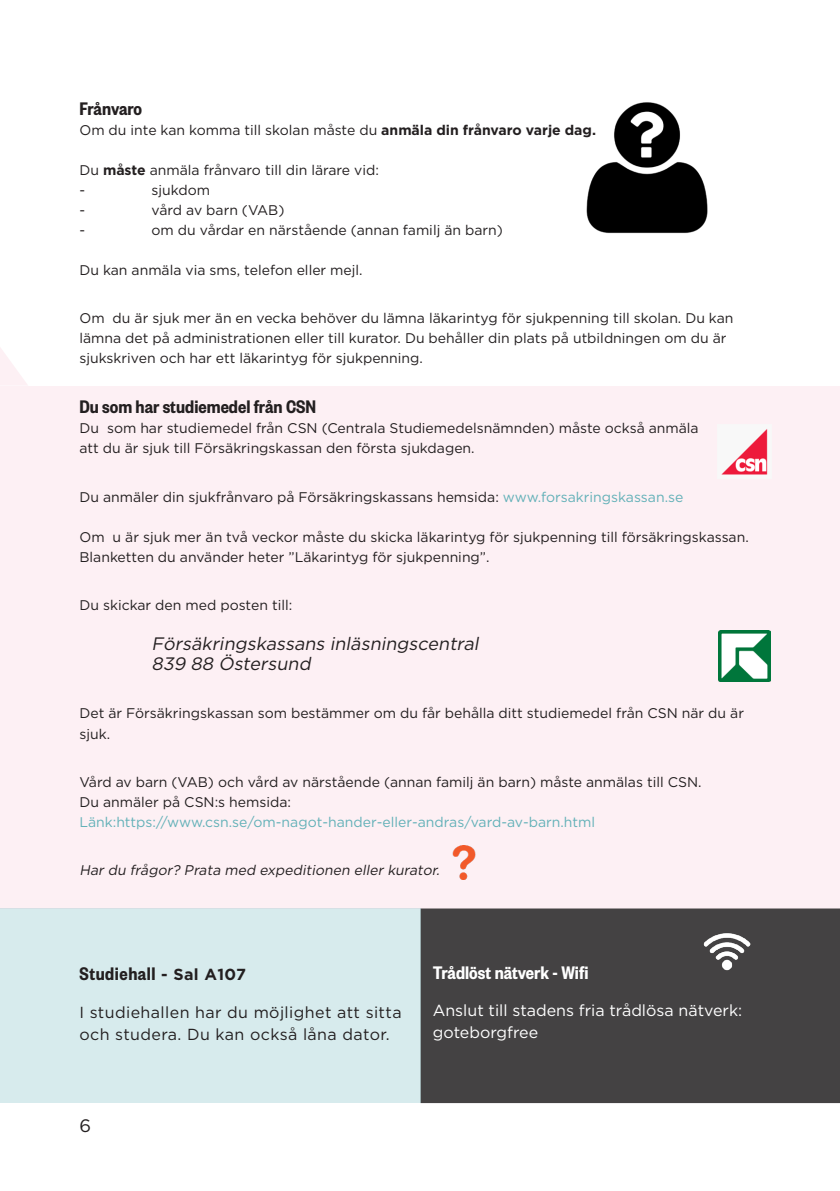
<style>
.page{position:relative;width:840px;height:1191px;background:#fff}
.page>*{position:absolute;margin:0;border:0;box-sizing:border-box;transform-origin:0 0}
.Brödtext_med_avstånd{font:600 20px "Founders Grotesk Cond";color:#231f20}
.Body_Text{font:600 20px "Founders Grotesk Cond";color:#fff}
.Body_Text-2{font:600 20px "Founders Grotesk Cond";letter-spacing:.025em;color:#231f20}
.Brödtext_med_avstånd-2{font:italic 18px/20px "Gotham";color:#231f20}
.t1{font:18px "Gotham";color:#231f20}
.Body_Text-3{font:16px/22px "Gotham";letter-spacing:.025em;color:#231f20}
.Body_Text-4{font:16px/22px "Gotham";color:#fff}
.Brödtext_med_avstånd-3{font:14px/20px "Gotham";color:#231f20}
.Brödtext_med_avstånd-4{font:italic 14px "Gotham";color:#231f20}
.s1{font-weight:700}
.s2{color:#63b1b8}
.s3{font-family:"Gotham";font-weight:700;font-size:16px}
</style>
<div class="page">
<hr style="left:839px;top:0;width:1px;height:193px;background:#dec05f">
<div style="left:0;top:386px;width:839px;height:522px;background:#fdf0f4"></div>
<svg style="left:0;top:348px;width:27px;height:37px"></svg>
<img style="left:721px;top:429px;width:47px;height:46px">
<img style="left:718px;top:630px;width:51px;height:52px">
<img style="left:586px;top:102px;width:122px;height:132px">
<div style="left:420px;top:908px;width:419px;height:196px;background:#444243"></div>
<div style="left:0;top:908px;width:420px;height:195px;background:#d7ebed"></div>
<img style="left:692px;top:926px;width:68px;height:50px">
<img style="left:452px;top:846px;width:24px;height:33px">
<p class="Brödtext_med_avstånd" style="left:79px;top:96px;width:64px">Frånvaro</p>
<p class="Brödtext_med_avstånd-3" style="left:79px;top:119px;width:518px">Om du inte kan komma till skolan måste du <span class="s1">anmäla din frånvaro varje dag.</span></p>
<p class="Brödtext_med_avstånd-3" style="left:79px;top:159px;width:301px">Du <span class="s1">måste</span> anmäla frånvaro till din lärare vid: -</p>
<p class="Brödtext_med_avstånd-3" style="left:151px;top:179px;width:60px">sjukdom</p>
<p class="Brödtext_med_avstånd-3" style="left:79px;top:199px;width:7px">-</p>
<p class="Brödtext_med_avstånd-3" style="left:151px;top:199px;width:134px">vård av barn (VAB)</p>
<p class="Brödtext_med_avstånd-3" style="left:79px;top:219px;width:7px">-</p>
<p class="Brödtext_med_avstånd-3" style="left:151px;top:219px;width:352px">om du vårdar en närstående (annan familj än barn)</p>
<p class="Brödtext_med_avstånd-3" style="left:79px;top:259px;width:284px">Du kan anmäla via sms, telefon eller mejl.</p>
<p class="Brödtext_med_avstånd-3" style="left:79px;top:308px;width:655px">Om du är sjuk mer än en vecka behöver du lämna läkarintyg för sjukpenning till skolan. Du kan lämna det på administrationen eller till kurator. Du behåller din plats på utbildningen om du är sjukskriven och har ett läkarintyg för sjukpenning.</p>
<p class="Brödtext_med_avstånd" style="left:79px;top:395px;width:238px">Du som har studiemedel från CSN</p>
<p class="Brödtext_med_avstånd-3" style="left:79px;top:418px;width:620px">Du som har studiemedel från CSN (Centrala Studiemedelsnämnden) måste också anmäla att du är sjuk till Försäkringskassan den första sjukdagen.</p>
<p class="Brödtext_med_avstånd-3" style="left:79px;top:486px;width:605px">Du anmäler din sjukfrånvaro på Försäkringskassans hemsida: <span class="s2">www.forsakringskassan.se</span></p>
<p class="Brödtext_med_avstånd-3" style="left:79px;top:526px;width:670px">Om u är sjuk mer än två veckor måste du skicka läkarintyg för sjukpenning till försäkringskassan.<br>Blanketten du använder heter ”Läkarintyg för sjukpenning”.</p>
<p class="Brödtext_med_avstånd-3" style="left:79px;top:595px;width:214px">Du skickar den med posten till:</p>
<p class="Brödtext_med_avstånd-2" style="left:151px;top:633px;width:332px">Försäkringskassans inläsningscentral<br>839 88 Östersund</p>
<p class="Brödtext_med_avstånd-3" style="left:79px;top:703px;width:665px">Det är Försäkringskassan som bestämmer om du får behålla ditt studiemedel från CSN när du är sjuk.</p>
<p class="Brödtext_med_avstånd-3" style="left:79px;top:771px;width:623px">Vård av barn (VAB) och vård av närstående (annan familj än barn) måste anmälas till CSN.<br>Du anmäler på CSN:s hemsida:<br><span class="s2">Länk:https://www.csn.se/om-nagot-hander-eller-andras/vard-av-barn.html</span></p>
<p class="Brödtext_med_avstånd-4" style="left:79px;top:861px;width:364px">Har du frågor? Prata med expeditionen eller kurator.</p>
<p class="Body_Text-2" style="left:79px;top:962px;width:168px">Studiehall <span class="s3">- Sal A107</span></p>
<p class="Body_Text-3" style="left:79px;top:1001px;width:323px">I studiehallen har du möjlighet att sitta och studera. Du kan också låna dator.</p>
<p class="t1" style="left:79px;top:1113px;width:13px">6</p>
<p class="Body_Text" style="left:432px;top:961px;width:157px">Trådlöst nätverk - Wifi</p>
<p class="Body_Text-4" style="left:432px;top:999px;width:311px">Anslut till stadens fria trådlösa nätverk: goteborgfree</p>
</div>
